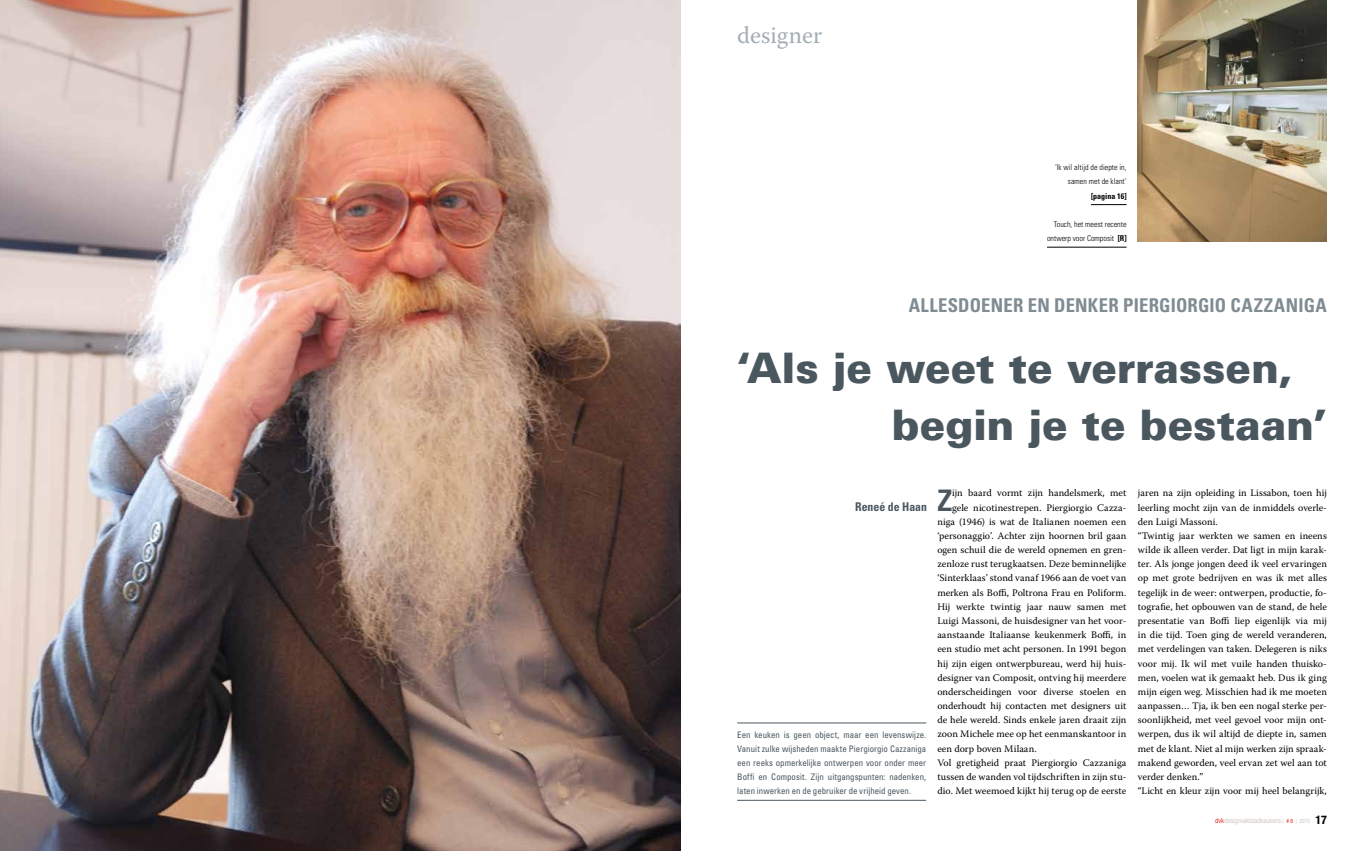
<style>
.page{position:relative;width:1361px;height:851px;background:#fff}
.page>*{position:absolute;margin:0;border:0;box-sizing:border-box;transform-origin:0 0}
.t1{font:900 42px/56.7px "Univers";letter-spacing:-.005em;color:#4b575f}
.t2{font:700 condensed 29.6px "Univers";color:#4b575f}
.t3{font:24px "Warnock Pro";color:#a4aeb4}
.t4{font:700 condensed 19px "Univers";letter-spacing:.01em;color:#808c93}
.t5{font:700 condensed 12px "Univers";color:#4b575f}
.t6{font:10px/14.2px "Warnock Pro";color:#000}
.t7{font:condensed 9px/14.2px "Univers";color:#4b575f;text-align:justify}
.t8{font:300 condensed 8px/14.2px "Univers";color:#000;text-align:right}
.t9{font:700 condensed 8px "Univers";color:#000}
.t10{font:7px "Helvetica Neue";color:#ccc6bf;scale:.8 1}
.s1{font-weight:700}
.s2{color:#e32119}
.s3{font-size:6px;color:#cfc5b9}
.s4{font-size:6px;color:#e32119}
.s5{font-size:6px}
.s6{font-weight:700;font-stretch:condensed;font-size:12px;color:#000}
</style>
<div class="page">
<img style="left:0;top:0;width:680px;height:850px">
<hr style="left:737px;top:722px;width:189px;height:1px;background:#4b575f">
<hr style="left:737px;top:799px;width:189px;height:1px;background:#4b575f">
<hr style="left:1091px;top:204px;width:35px;height:1px;background:#000">
<hr style="left:1047px;top:247px;width:79px;height:1px;background:#000">
<img style="left:1138px;top:0;width:189px;height:241px">
<h3 class="t3" style="left:737px;top:20px;width:86px">designer</h3>
<p class="t8" style="left:1055px;top:160px;width:73px">‘Ik wil altijd de diepte in, samen met de klant’</p>
<p class="t9" style="left:1091px;top:191px;width:37px">[pagina 16]</p>
<p class="t8" style="left:1047px;top:217px;width:81px">Touch, het meest recente ontwerp voor Composit <span class="s1">[R]</span></p>
<h3 class="t4" style="left:908px;top:293px;width:420px">ALLESDOENER EN DENKER PIERGIORGIO CAZZANIGA</h3>
<h1 class="t1" style="left:892px;top:338px;width:437px;text-indent:-155px">‘Als je weet te verrassen, begin je te bestaan’</h1>
<p class="t5" style="left:855px;top:499px;width:73px">Reneé de Haan</p>
<p class="t7" style="left:737px;top:726px;width:190px">Een keuken is geen object, maar een levenswijze.<br>Vanuit zulke wijsheden maakte Piergiorgio Cazzaniga een reeks opmerkelijke ontwerpen voor onder meer Boffi en Composit. Zijn uitgangspunten: nadenken, laten inwerken en de gebruiker de vrijheid geven.</p>
<h2 class="t2" style="left:937px;top:482px;width:16px">Z</h2>
<p class="t6" style="left:952px;top:486px;width:176px">ijn baard vormt zijn handelsmerk, met</p>
<p class="t6" style="left:952px;top:500px;width:176px">gele nicotinestrepen. Piergiorgio Cazza-</p>
<p class="t6" style="left:937px;top:514px;width:190px">niga (1946) is wat de Italianen noemen een</p>
<p class="t6" style="left:937px;top:528px;width:190px">‘personaggio’. Achter zijn hoornen bril gaan</p>
<p class="t6" style="left:937px;top:542px;width:190px">ogen schuil die de wereld opnemen en gren-</p>
<p class="t6" style="left:937px;top:556px;width:190px">zenloze rust terugkaatsen. Deze beminnelijke</p>
<p class="t6" style="left:937px;top:571px;width:190px">‘Sinterklaas’ stond vanaf 1966 aan de voet van</p>
<p class="t6" style="left:937px;top:585px;width:190px">merken als Boffi, Poltrona Frau en Poliform.</p>
<p class="t6" style="left:937px;top:599px;width:190px">Hij werkte twintig jaar nauw samen met</p>
<p class="t6" style="left:937px;top:613px;width:190px">Luigi Massoni, de huisdesigner van het voor-</p>
<p class="t6" style="left:937px;top:627px;width:190px">aanstaande Italiaanse keukenmerk Boffi, in</p>
<p class="t6" style="left:937px;top:641px;width:190px">een studio met acht personen. In 1991 begon</p>
<p class="t6" style="left:937px;top:656px;width:190px">hij zijn eigen ontwerpbureau, werd hij huis-</p>
<p class="t6" style="left:937px;top:670px;width:190px">designer van Composit, ontving hij meerdere</p>
<p class="t6" style="left:937px;top:684px;width:190px">onderscheidingen voor diverse stoelen en</p>
<p class="t6" style="left:937px;top:698px;width:190px">onderhoudt hij contacten met designers uit</p>
<p class="t6" style="left:937px;top:712px;width:190px">de hele wereld. Sinds enkele jaren draait zijn</p>
<p class="t6" style="left:937px;top:726px;width:190px">zoon Michele mee op het eenmanskantoor in</p>
<p class="t6" style="left:937px;top:741px;width:101px">een dorp boven Milaan.</p>
<p class="t6" style="left:937px;top:755px;width:190px">Vol gretigheid praat Piergiorgio Cazzaniga</p>
<p class="t6" style="left:937px;top:769px;width:190px">tussen de wanden vol tijdschriften in zijn stu-</p>
<p class="t6" style="left:937px;top:783px;width:190px">dio. Met weemoed kijkt hij terug op de eerste</p>
<p class="t6" style="left:1138px;top:486px;width:190px">jaren na zijn opleiding in Lissabon, toen hij leerling mocht zijn van de inmiddels overle&shy;den Luigi Massoni.<br>“Twintig jaar werkten we samen en ineens wilde ik alleen verder. Dat ligt in mijn karak&shy;ter. Als jonge jongen deed ik veel ervaringen op met grote bedrijven en was ik met alles tegelijk in de weer: ontwerpen, productie, fo&shy;tografie, het opbouwen van de stand, de hele presentatie van Boffi liep eigenlijk via mij in die tijd. Toen ging de wereld veranderen, met verdelingen van taken. Delegeren is niks voor mij. Ik wil met vuile handen thuisko&shy;men, voelen wat ik gemaakt heb. Dus ik ging mijn eigen weg. Misschien had ik me moeten aanpassen… Tja, ik ben een nogal sterke per&shy;soonlijkheid, met veel gevoel voor mijn ont&shy;werpen, dus ik wil altijd de diepte in, samen met de klant. Niet al mijn werken zijn spraak&shy;makend geworden, veel ervan zet wel aan tot verder denken.”<br>“Licht en kleur zijn voor mij heel belangrijk,</p>
<p class="t10" style="left:1215px;top:815px;width:141px"><span class="s2">dvk</span>designvakbladkeukens <span class="s3">|</span> <span class="s4"># 6</span> <span class="s3">|</span> <span class="s5">2010</span> <span class="s6">17</span></p>
</div>
